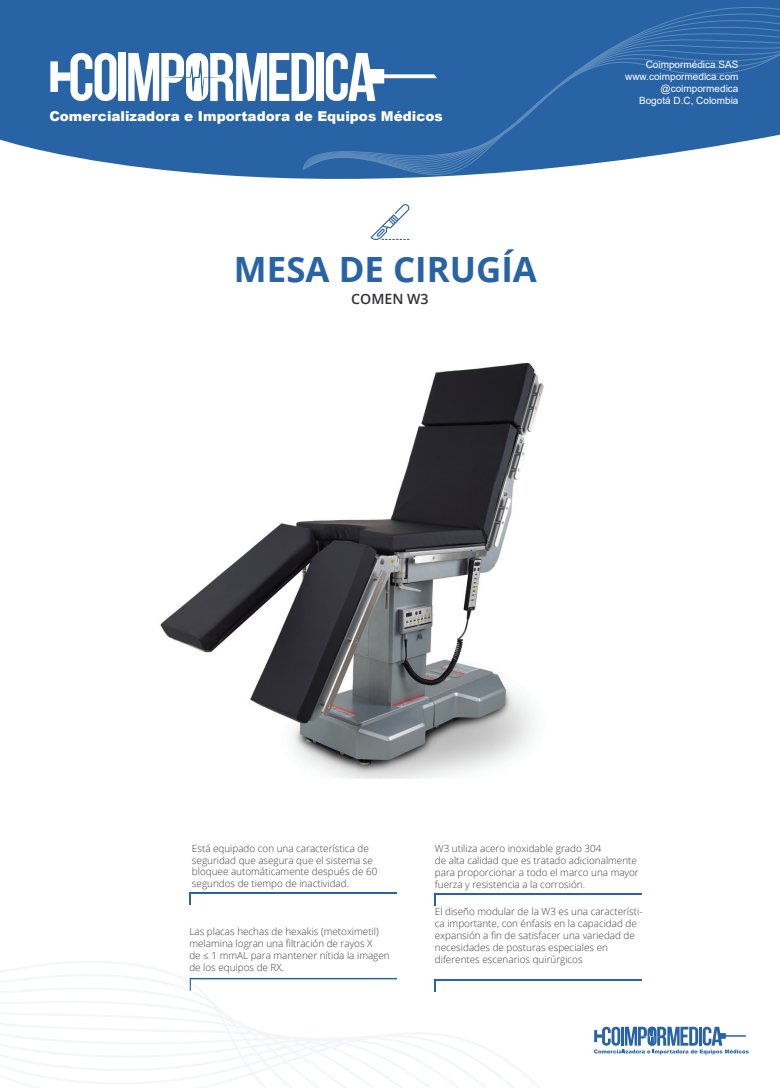
<style>
.page{position:relative;width:780px;height:1088px;background:#fff}
.page>*{position:absolute;margin:0;border:0;box-sizing:border-box;transform-origin:0 0}
.t1{font:700 34.88px "Open Sans";color:#2864a5}
.t2{font:600 14.12px "Open Sans";color:#2e3335}
.t3{font:900 13.62px "Arial";color:#fff}
.t4{font:10px/12px "Arial";color:#fff;text-align:right}
.t5{font:300 9.88px/11.9px "Open Sans";color:#3e3e3f}
</style>
<div class="page">
<svg style="left:0;top:0;width:465px;height:210px;fill:#2864a5"></svg>
<svg style="left:311px;top:0;width:469px;height:175px;background:#3970ac"></svg>
<svg style="left:0;top:778px;width:749px;height:310px"></svg>
<svg style="left:50px;top:53px;width:66px;height:48px"></svg>
<div style="left:119px;top:53px;width:7px;height:48px;background:#fff"></div>
<div style="left:316px;top:53px;width:8px;height:48px;background:#fff"></div>
<svg style="left:326px;top:53px;width:111px;height:48px"></svg>
<svg style="left:128px;top:53px;width:186px;height:48px"></svg>
<svg style="left:594px;top:1027px;width:154px;height:27px"></svg>
<hr style="left:190px;top:892px;width:207px;height:1px;background:#2864a5">
<hr style="left:190px;top:978px;width:207px;height:1px;background:#2864a5">
<hr style="left:434px;top:893px;width:207px;height:1px;background:#2864a5">
<hr style="left:434px;top:979px;width:207px;height:1px;background:#2864a5">
<svg style="left:434px;top:894px;width:1px;height:12px"></svg>
<svg style="left:434px;top:980px;width:1px;height:12px"></svg>
<img style="left:160px;top:362px;width:384px;height:416px">
<svg style="left:370px;top:203px;width:39px;height:37px"></svg>
<h3 class="t3" style="left:49px;top:106px;width:395px">Comercializadora e Importadora de Equipos Médicos</h3>
<h1 class="t1" style="left:234px;top:245px;width:304px">MESA DE CIRUGÍA</h1>
<h2 class="t2" style="left:351px;top:289px;width:79px">COMEN W3</h2>
<p class="t4" style="left:625px;top:58px;width:115px">Coimpormédica SAS www.coimpormedica.com @coimpormedica<br>Bogotá D.C, Colombia</p>
<p class="t5" style="left:192px;top:842px;width:187px">Está equipado con una característica de seguridad que asegura que el sistema se bloquee automáticamente después de 60 segundos de tiempo de inactividad.</p>
<p class="t5" style="left:435px;top:842px;width:205px">W3 utiliza acero inoxidable grado 304<br>de alta calidad que es tratado adicionalmente para proporcionar a todo el marco una mayor fuerza y resistencia a la corrosión.</p>
<p class="t5" style="left:189px;top:925px;width:202px">Las placas hechas de hexakis (metoximetil) melamina logran una filtración de rayos X<br>de ≤ 1 mmAL para mantener nítida la imagen de los equipos de RX.</p>
<p class="t5" style="left:435px;top:905px;width:209px">El diseño modular de la W3 es una característi&shy;ca importante, con énfasis en la capacidad de expansión a fin de satisfacer una variedad de necesidades de posturas especiales en diferentes escenarios quirúrgicos</p>
</div>
